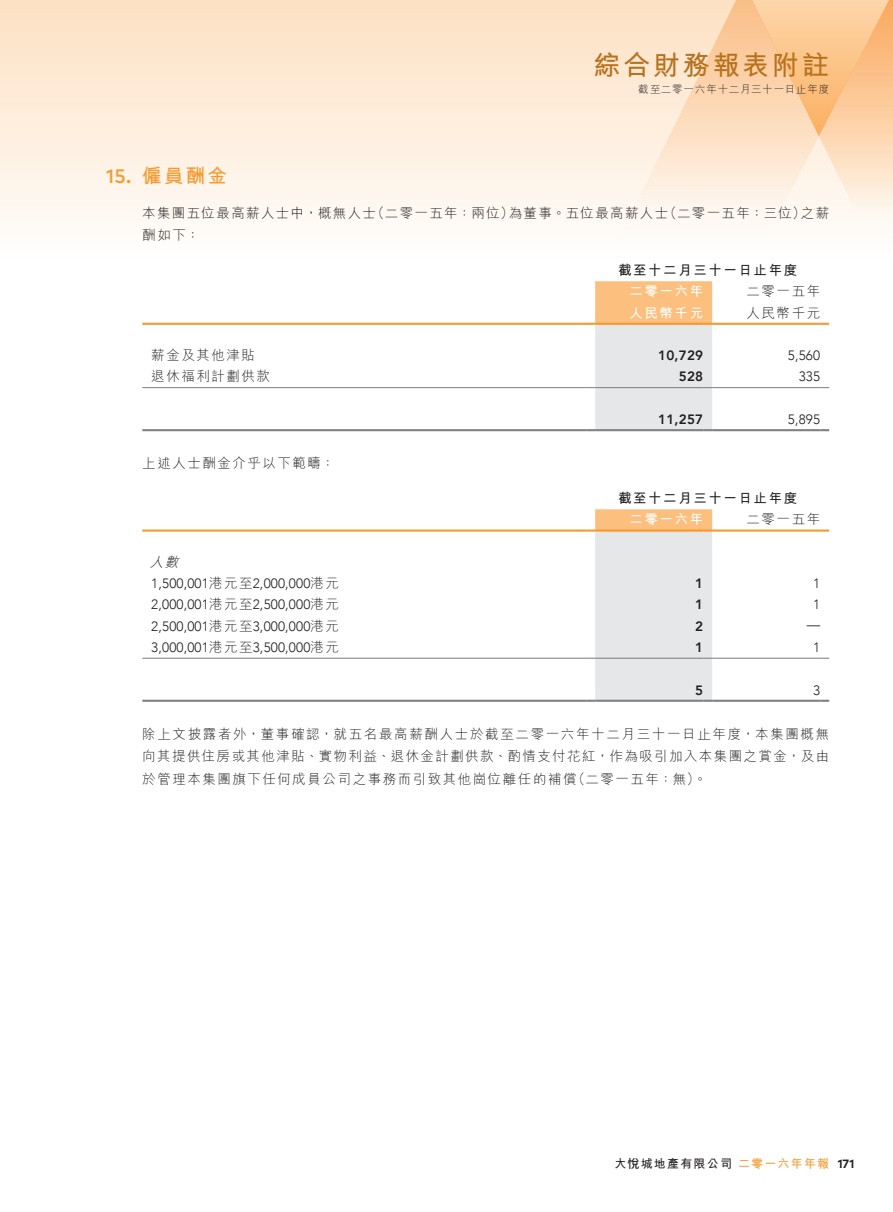
<style>
.page{position:relative;width:893px;height:1212px;background:#fff}
.page>*{position:absolute;margin:0;border:0;box-sizing:border-box;transform-origin:0 0}
.t1{font:700 27px "M Hei HK";letter-spacing:.105em;color:#b7721e}
._03_H1{font:700 19.5px "M Hei HK";color:#f8992e}
._12___P2{font:300 13.5px/22.5px "M Hei HK";letter-spacing:.115em;color:#231f20}
._15_Table_Stub{font:300 13.5px "Avenir";letter-spacing:.015em;color:#231f20}
._31_table_tab_6pt{font:700 13.5px "M Hei HK";letter-spacing:.115em;color:#231f20}
._31_table_tab_6pt-2{font:800 13.5px "Avenir";letter-spacing:.015em;color:#231f20}
._31_table_tab_6pt-3{font:300 13.5px "Avenir";letter-spacing:.015em;color:#231f20}
._31_table_tab_6pt-4{font:700 13.5px "M Hei HK";letter-spacing:.115em;color:#fff}
._31_table_tab_6pt-5{font:300 13.5px "M Hei HK";letter-spacing:.115em;color:#231f20}
._15_Table_Stub-2{font:300 13.5px "M Hei HK";letter-spacing:.115em;color:#231f20}
._15_Table_Stub-3{font:italic 300 13.5px "M Hei HK";color:#231f20}
.t2{font:700 12px "M Hei HK";letter-spacing:.1em;color:#231f20}
.t3{font:300 10.5px "M Hei HK";letter-spacing:.07em;color:#231f20}
.s1{font-family:"Mark OT";font-weight:500}
.s2{font-family:"M Hei HK"}
.s3{font-family:"Noto Sans CJ Ktc";font-weight:500}
.s4{color:#f8992e}
.s5{font-family:"Mark OT"}
</style>
<div class="page">
<div style="left:0;top:0;width:893px;height:269px;background:linear-gradient(to bottom,#fde0c2,#fff)"></div>
<svg style="left:620px;top:0;width:120px;height:237px;background:#fde7d2"></svg>
<svg style="left:740px;top:0;width:153px;height:237px;background:#fcdab7"></svg>
<hr style="left:142px;top:323px;width:444px;height:2px;background:#f8992e">
<hr style="left:712px;top:323px;width:108px;height:2px;background:#f8992e">
<svg style="left:820px;top:323px;width:9px;height:2px"></svg>
<hr style="left:142px;top:387px;width:444px;height:1px;background:#808285">
<hr style="left:712px;top:387px;width:108px;height:1px;background:#808285">
<hr style="left:142px;top:429px;width:444px;height:2px;background:#808285">
<svg style="left:586px;top:281px;width:126px;height:150px;background:#ebdbca"></svg>
<hr style="left:712px;top:429px;width:108px;height:2px;background:#808285">
<svg style="left:820px;top:429px;width:9px;height:2px"></svg>
<hr style="left:142px;top:529px;width:444px;height:3px;background:#f8992e">
<hr style="left:712px;top:529px;width:108px;height:3px;background:#f8992e">
<svg style="left:820px;top:529px;width:9px;height:3px"></svg>
<hr style="left:142px;top:658px;width:444px;height:1px;background:#808285">
<hr style="left:712px;top:658px;width:108px;height:1px;background:#808285">
<hr style="left:142px;top:700px;width:444px;height:2px;background:#808285">
<svg style="left:586px;top:509px;width:126px;height:193px;background:#e8e2dd"></svg>
<hr style="left:712px;top:700px;width:108px;height:2px;background:#808285">
<svg style="left:820px;top:700px;width:9px;height:2px"></svg>
<h1 class="t1" style="left:594px;top:46px;width:237px">綜合財務報表附註</h1>
<p class="t3" style="left:638px;top:82px;width:192px">截至二零一六年十二月三十一日止年度</p>
<p class="_03_H1" style="left:106px;top:162px;width:122px"><span class="s1">15.</span> 僱員酬金</p>
<p class="_12___P2" style="left:142px;top:201px;width:688px">本集團五位最高薪人士中，概無人士（二零一五年：兩位）為董事。五位最高薪人士（二零一五年：三位）之薪酬如下：</p>
<p class="_31_table_tab_6pt" style="left:618px;top:260px;width:181px">截至十二月三十一日止年度</p>
<p class="_31_table_tab_6pt-4" style="left:629px;top:282px;width:75px">二零一六年</p>
<p class="_31_table_tab_6pt-5" style="left:747px;top:282px;width:75px">二零一五年</p>
<p class="_31_table_tab_6pt-4" style="left:629px;top:303px;width:75px">人民幣千元</p>
<p class="_31_table_tab_6pt-5" style="left:747px;top:303px;width:75px">人民幣千元</p>
<p class="_15_Table_Stub-2" style="left:151px;top:346px;width:105px">薪金及其他津貼</p>
<p class="_31_table_tab_6pt-2" style="left:658px;top:345px;width:46px">10,729</p>
<p class="_31_table_tab_6pt-3" style="left:788px;top:347px;width:34px">5,560</p>
<p class="_15_Table_Stub-2" style="left:151px;top:367px;width:120px">退休福利計劃供款</p>
<p class="_31_table_tab_6pt-2" style="left:679px;top:366px;width:26px">528</p>
<p class="_31_table_tab_6pt-3" style="left:799px;top:369px;width:23px">335</p>
<p class="_31_table_tab_6pt-2" style="left:658px;top:409px;width:46px">11,257</p>
<p class="_31_table_tab_6pt-3" style="left:788px;top:411px;width:34px">5,895</p>
<p class="_12___P2" style="left:142px;top:452px;width:194px">上述人士酬金介乎以下範疇：</p>
<p class="_31_table_tab_6pt" style="left:618px;top:488px;width:181px">截至十二月三十一日止年度</p>
<p class="_31_table_tab_6pt-4" style="left:629px;top:510px;width:75px">二零一六年</p>
<p class="_31_table_tab_6pt-5" style="left:747px;top:510px;width:75px">二零一五年</p>
<p class="_15_Table_Stub-3" style="left:150px;top:552px;width:35px">人數</p>
<p class="_15_Table_Stub" style="left:151px;top:575px;width:189px">1,500,001<span class="s2">港元至</span>2,000,000<span class="s2">港元</span></p>
<p class="_31_table_tab_6pt-2" style="left:695px;top:573px;width:9px">1</p>
<p class="_31_table_tab_6pt-3" style="left:813px;top:575px;width:9px">1</p>
<p class="_15_Table_Stub" style="left:151px;top:597px;width:189px">2,000,001<span class="s2">港元至</span>2,500,000<span class="s2">港元</span></p>
<p class="_31_table_tab_6pt-2" style="left:695px;top:594px;width:9px">1</p>
<p class="_31_table_tab_6pt-3" style="left:813px;top:597px;width:9px">1</p>
<p class="_15_Table_Stub" style="left:151px;top:618px;width:189px">2,500,001<span class="s2">港元至</span>3,000,000<span class="s2">港元</span></p>
<p class="_31_table_tab_6pt-2" style="left:695px;top:615px;width:9px">2</p>
<p class="_31_table_tab_6pt-3" style="left:807px;top:617px;width:15px">—</p>
<p class="_15_Table_Stub" style="left:151px;top:639px;width:189px">3,000,001<span class="s2">港元至</span>3,500,000<span class="s2">港元</span></p>
<p class="_31_table_tab_6pt-2" style="left:695px;top:637px;width:9px">1</p>
<p class="_31_table_tab_6pt-3" style="left:813px;top:639px;width:9px">1</p>
<p class="_31_table_tab_6pt-2" style="left:695px;top:679px;width:9px">5</p>
<p class="_31_table_tab_6pt-3" style="left:813px;top:682px;width:9px">3</p>
<p class="_12___P2" style="left:142px;top:722px;width:688px;text-align:justify">除上文披露者外，董事確認，就五名最高薪酬人士於截至二零一六年十二月三十一日止年度，本集團概無向其提供住房或其他津貼、實物利益、退休金計劃供款、酌情支付花紅，作為吸引加入本集團之賞金，及由於管理本集團旗下任何成員公司之事務而引致其他崗位離任的補償（二零一五年：無）。</p>
<p class="t2" style="left:614px;top:1155px;width:241px">大<span class="s3">悅</span>城地產有限公司<span class="s4">二零一六年年報</span> <span class="s5">171</span></p>
</div>
